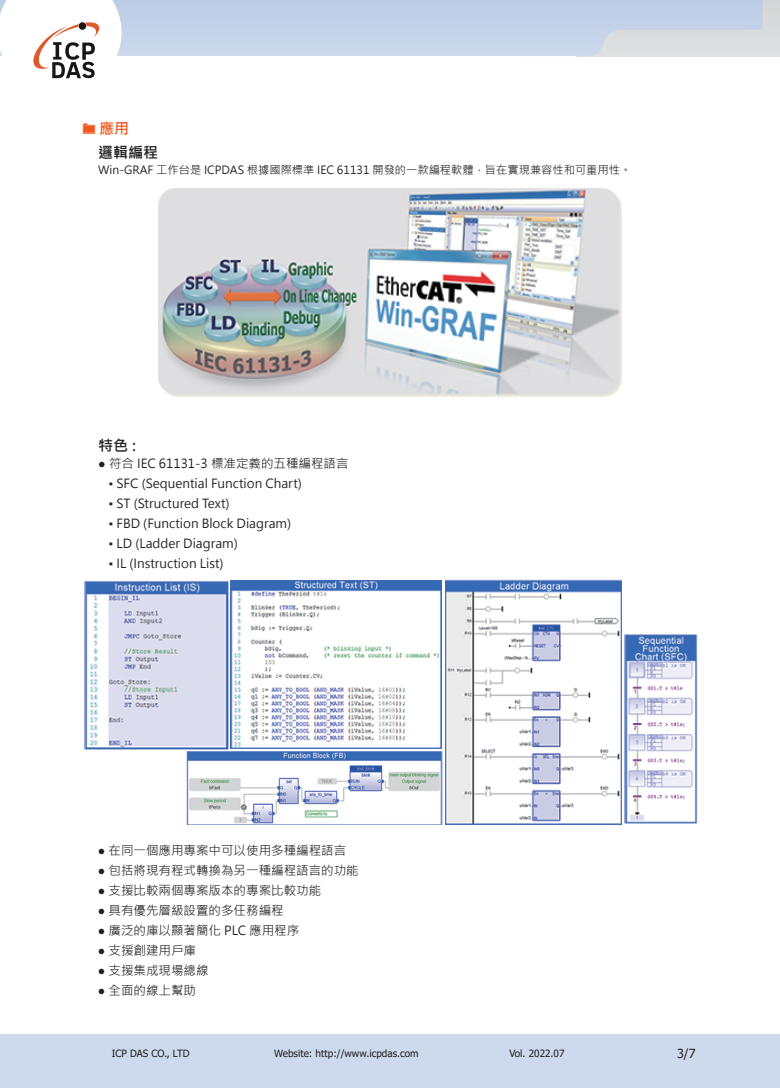
<style>
.page{position:relative;width:780px;height:1088px;background:#fff}
.page>*{position:absolute;margin:0;border:0;box-sizing:border-box;transform-origin:0 0}
.t1{font:700 15px "Microsoft Jheng Hei";color:#231f20}
.t2{font:700 15px "Microsoft Jheng Hei";color:#f15921}
.t3{font:12.5px "Microsoft Jheng Hei";color:#231f20}
.t4{font:12.5px "Tahoma";color:#231f20}
.t5{font:11.25px "Microsoft Jheng Hei";color:#231f20}
.t6{font:10px "Tahoma";color:#231f20}
.s1{font-family:"Tahoma"}
</style>
<div class="page">
<div style="left:0;top:1034px;width:762px;height:54px;background:#cddaed"></div>
<div style="left:762px;top:1034px;width:18px;height:54px;background:#cddaed"></div>
<div style="left:762px;top:0;width:18px;height:56px;background:#d9dadc"></div>
<svg style="left:122px;top:0;width:640px;height:56px;background:#c6d3e7"></svg>
<svg style="left:0;top:0;width:122px;height:79px"></svg>
<img style="left:158px;top:189px;width:463px;height:208px">
<img style="left:186px;top:751px;width:256px;height:74px">
<img style="left:624px;top:634px;width:73px;height:189px">
<img style="left:231px;top:580px;width:210px;height:168px">
<img style="left:84px;top:581px;width:144px;height:168px">
<img style="left:446px;top:579px;width:175px;height:245px">
<p class="t2" style="left:99px;top:120px;width:31px">應用</p>
<p class="t1" style="left:98px;top:143px;width:61px">邏輯編程</p>
<p class="t5" style="left:98px;top:163px;width:534px">Win-GRAF 工作台是 ICPDAS 根據國際標準 IEC 61131 開發的一款編程軟體，旨在實現兼容性和可重用性。</p>
<p class="t1" style="left:98px;top:436px;width:39px">特色:</p>
<p class="t3" style="left:98px;top:456px;width:252px"><span class="s1">●</span> 符合 IEC 61131-3 標准定義的五種編程語言</p>
<p class="t3" style="left:109px;top:476px;width:194px"><span class="s1">▪</span> SFC (Sequential Function Chart)</p>
<p class="t3" style="left:109px;top:496px;width:122px"><span class="s1">▪</span> ST (Structured Text)</p>
<p class="t3" style="left:109px;top:516px;width:184px"><span class="s1">▪</span> FBD (Function Block Diagram)</p>
<p class="t3" style="left:109px;top:536px;width:130px"><span class="s1">▪</span> LD (Ladder Diagram)</p>
<p class="t3" style="left:109px;top:556px;width:116px"><span class="s1">▪</span> IL (Instruction List)</p>
<p class="t3" style="left:98px;top:843px;width:250px"><span class="s1">●</span> 在同一個應用專案中可以使用多種編程語言</p>
<p class="t3" style="left:98px;top:863px;width:262px"><span class="s1">●</span> 包括將現有程式轉換為另一種編程語言的功能</p>
<p class="t3" style="left:98px;top:883px;width:225px"><span class="s1">●</span> 支援比較兩個專案版本的專案比較功能</p>
<p class="t3" style="left:98px;top:903px;width:187px"><span class="s1">●</span> 具有優先層級設置的多任務編程</p>
<p class="t3" style="left:98px;top:923px;width:203px"><span class="s1">●</span> 廣泛的庫以顯著簡化 PLC 應用程序</p>
<p class="t3" style="left:98px;top:943px;width:100px"><span class="s1">●</span> 支援創建用戶庫</p>
<p class="t3" style="left:98px;top:963px;width:112px"><span class="s1">●</span> 支援集成現場總線</p>
<p class="t3" style="left:98px;top:983px;width:100px"><span class="s1">●</span> 全面的線上幫助</p>
<p class="t6" style="left:112px;top:1047px;width:79px">ICP DAS CO., LTD</p>
<p class="t6" style="left:274px;top:1047px;width:146px">Website: http://www.icpdas.com</p>
<p class="t6" style="left:509px;top:1047px;width:57px">Vol. 2022.07</p>
<p class="t4" style="left:677px;top:1045px;width:20px">3/7</p>
</div>
